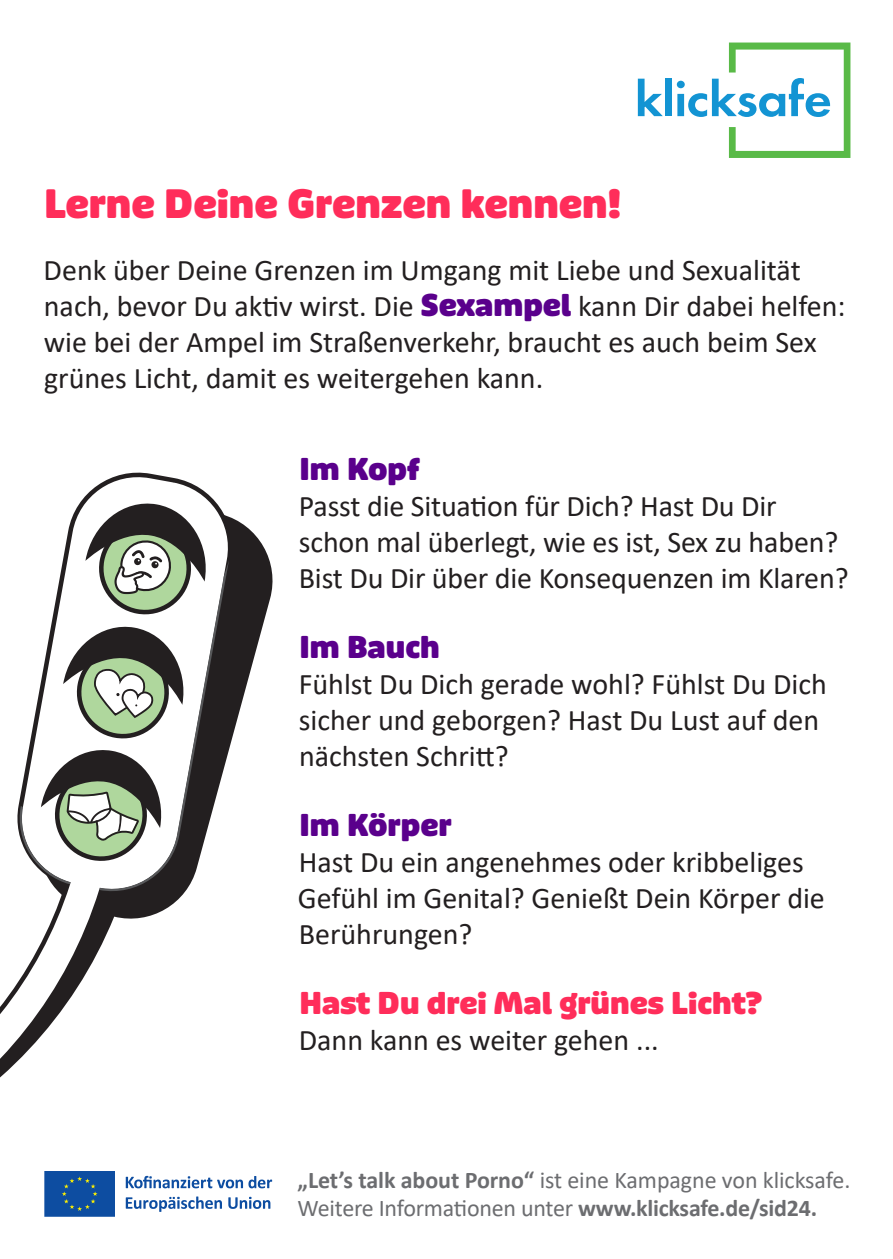
<style>
.page{position:relative;width:893px;height:1259px;background:#fff}
.page>*{position:absolute;margin:0;border:0;box-sizing:border-box;transform-origin:0 0}
.t1{font:900 39px "Puffin Display Soft";color:#ff2d5a}
.t2{font:30px/36px "Calibri";color:#231f20}
.t3{font:900 30px "Puffin Display Soft";color:#ff2d5a}
.t4{font:900 30px "Puffin Display Soft";color:#5a008c}
.t5{font:24px/28.8px "Calibri";letter-spacing:-.01em;color:#6c6d70}
.s1{font-family:"Puffin Display Soft";font-weight:900;color:#5a008c}
.s2{font-weight:700}
</style>
<div class="page">
<svg style="left:638px;top:79px;width:25px;height:37px"></svg>
<div style="left:665px;top:79px;width:7px;height:37px;background:#1394d3"></div>
<div style="left:677px;top:81px;width:8px;height:7px;background:#1394d3;border-radius:50%"></div>
<div style="left:677px;top:94px;width:7px;height:22px;background:#1394d3"></div>
<svg style="left:688px;top:43px;width:162px;height:115px"></svg>
<svg style="left:238px;top:521px;width:35px;height:688px"></svg>
<svg style="left:0;top:472px;width:238px;height:745px"></svg>
<svg style="left:14px;top:560px;width:215px;height:336px"></svg>
<svg style="left:41px;top:499px;width:170px;height:365px"></svg>
<h1 class="t1" style="left:44px;top:180px;width:579px">Lerne Deine Grenzen kennen!</h1>
<p class="t2" style="left:44px;top:251px;width:804px">Denk über Deine Grenzen im Umgang mit Liebe und Sexualität nach, bevor Du aktiv wirst. Die <span class="s1">Sexampel</span> kann Dir dabei helfen: wie bei der Ampel im Straßenverkehr, braucht es auch beim Sex grünes Licht, damit es weitergehen kann.</p>
<p class="t4" style="left:299px;top:450px;width:121px">Im Kopf</p>
<p class="t2" style="left:299px;top:487px;width:551px">Passt die Situation für Dich? Hast Du Dir schon mal überlegt, wie es ist, Sex zu haben?<br>Bist Du Dir über die Konsequenzen im Klaren?</p>
<p class="t4" style="left:299px;top:628px;width:142px">Im Bauch</p>
<p class="t2" style="left:299px;top:665px;width:529px">Fühlst Du Dich gerade wohl? Fühlst Du Dich sicher und geborgen? Hast Du Lust auf den nächsten Schritt?</p>
<p class="t4" style="left:299px;top:806px;width:154px">Im Körper</p>
<p class="t2" style="left:298px;top:843px;width:528px">Hast Du ein angenehmes oder kribbeliges<br>Gefühl im Genital? Genießt Dein Körper die<br>Berührungen?</p>
<p class="t3" style="left:299px;top:984px;width:464px">Hast Du drei Mal grünes Licht?</p>
<p class="t2" style="left:299px;top:1021px;width:361px">Dann kann es weiter gehen ...</p>
<p class="t5" style="left:298px;top:1164px;width:554px"><span class="s2">„Let’s talk about Porno“</span> ist eine Kampagne von klicksafe.<br>Weitere Informationen unter <span class="s2">www.klicksafe.de/sid24.</span></p>
</div>
